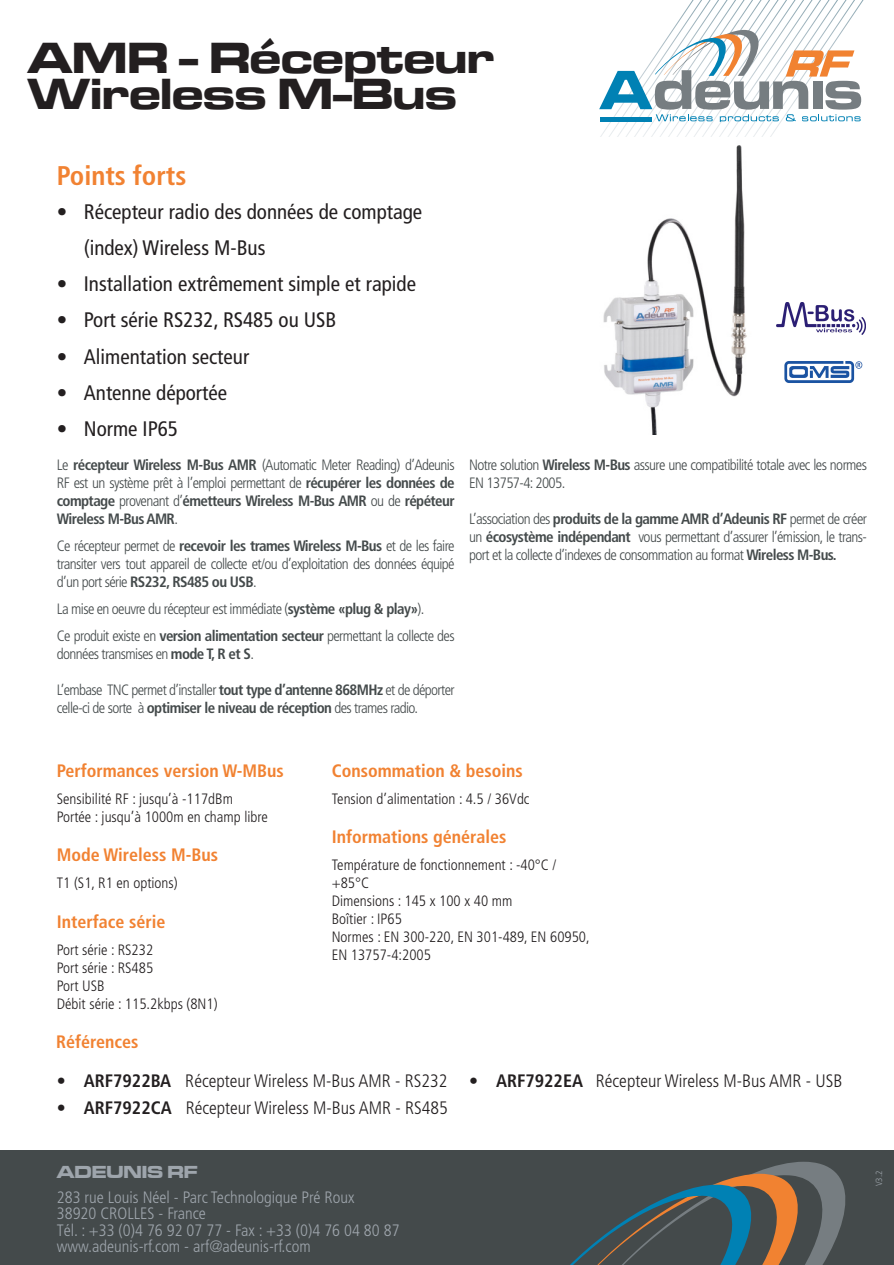
<style>
.page{position:relative;width:894px;height:1265px;background:#fff}
.page>*{position:absolute;margin:0;border:0;box-sizing:border-box;transform-origin:0 0}
.t1{font:45px/36px "ft 77";color:#231f20}
.t2{font:700 condensed 27px "Frutiger LT";color:#f18232}
.t3{font:condensed 21px/36px "Frutiger LT";color:#231f20}
.t4{font:300 condensed 18px "Frutiger LT";color:#231f20}
.t5{font:700 condensed 18px "Frutiger LT";color:#f18232}
.t6{font:18px "ft 77";color:#9ea5ac}
.t7{font:300 condensed 16.5px "Frutiger LT";color:#9ea5ac}
.t8{font:300 condensed 15px/18px "Frutiger LT";letter-spacing:-.04em;color:#444a4b}
.t9{font:300 condensed 15px/18px "Frutiger LT";color:#231f20}
.t10{font:700 condensed 15px/18px "Frutiger LT";letter-spacing:-.04em;color:#444a4b;text-align:justify}
.Titres_gris_1er_nive{font:300 condensed 9px "Frutiger LT";color:#9ea5ac}
.s1{font-weight:300}
.s2{font-weight:700}
</style>
<div class="page">
<svg style="left:599px;top:0;width:265px;height:137px"></svg>
<div style="left:600px;top:117px;width:51px;height:5px;background:#0081b4"></div>
<div style="left:0;top:1149px;width:893px;height:115px;background:#444a4b"></div>
<svg style="left:571px;top:1161px;width:275px;height:103px"></svg>
<img style="left:603px;top:145px;width:144px;height:289px">
<img style="left:776px;top:302px;width:89px;height:32px">
<img style="left:784px;top:361px;width:79px;height:22px">
<p class="t1" style="left:28px;top:40px;width:467px">AMR - Récepteur<br>Wireless M-Bus</p>
<p class="t2" style="left:57px;top:159px;width:131px">Points forts</p>
<p class="t3" style="left:84px;top:194px;width:340px;text-indent:-27px">• Récepteur radio des données de comptage (index) Wireless M-Bus</p>
<p class="t3" style="left:57px;top:266px;width:360px">• Installation extrêmement simple et rapide</p>
<p class="t3" style="left:57px;top:302px;width:281px">• Port série RS232, RS485 ou USB</p>
<p class="t3" style="left:57px;top:338px;width:194px">• Alimentation secteur</p>
<p class="t3" style="left:57px;top:374px;width:172px">• Antenne déportée</p>
<p class="t3" style="left:57px;top:410px;width:123px">• Norme IP65</p>
<p class="t10" style="left:57px;top:456px;width:399px"><span class="s1">Le</span> récepteur Wireless M-Bus AMR <span class="s1">(Automatic Meter Reading) d’Adeunis RF est un système prêt à l’emploi permettant de</span> récupérer les données de comptage <span class="s1">provenant d’</span>émetteurs Wireless M-Bus AMR <span class="s1">ou de</span> répéteur Wireless M-Bus AMR<span class="s1">.</span></p>
<p class="t8" style="left:57px;top:537px;width:399px;text-align:justify">Ce récepteur permet de <span class="s2">recevoir les trames Wireless M-Bus</span> et de les faire transiter vers tout appareil de collecte et/ou d’exploitation des données équipé d’un port série <span class="s2">RS232, RS485 ou USB</span>.</p>
<p class="t8" style="left:57px;top:600px;width:369px">La mise en oeuvre du récepteur est immédiate (<span class="s2">système «plug &amp; play»</span>).</p>
<p class="t8" style="left:57px;top:627px;width:399px">Ce produit existe en <span class="s2">version alimentation secteur</span> permettant la collecte des données transmises en <span class="s2">mode T, R et S</span>.</p>
<p class="t8" style="left:57px;top:681px;width:399px">L’embase TNC permet d’installer <span class="s2">tout type d’antenne 868MHz</span> et de déporter celle-ci de sorte à <span class="s2">optimiser le niveau de réception</span> des trames radio.</p>
<p class="t8" style="left:469px;top:456px;width:399px">Notre solution <span class="s2">Wireless M-Bus</span> assure une compatibilité totale avec les normes<br>EN 13757-4: 2005.</p>
<p class="t8" style="left:469px;top:510px;width:399px;text-align:justify">L’association des <span class="s2">produits de la gamme AMR d’Adeunis RF</span> permet de créer un <span class="s2">écosystème indépendant</span> vous permettant d’assurer l’émission, le trans&shy;port et la collecte d’indexes de consommation au format <span class="s2">Wireless M-Bus.</span></p>
<p class="t5" style="left:57px;top:759px;width:228px">Performances version W-MBus</p>
<p class="t9" style="left:57px;top:789px;width:178px">Sensibilité RF : jusqu’à -117dBm</p>
<p class="t9" style="left:57px;top:807px;width:212px">Portée : jusqu’à 1000m en champ libre</p>
<p class="t5" style="left:57px;top:844px;width:163px">Mode Wireless M-Bus</p>
<p class="t9" style="left:57px;top:874px;width:122px">T1 (S1, R1 en options)</p>
<p class="t5" style="left:57px;top:910px;width:110px">Interface série</p>
<p class="t9" style="left:57px;top:940px;width:98px">Port série : RS232</p>
<p class="t9" style="left:57px;top:958px;width:98px">Port série : RS485</p>
<p class="t9" style="left:57px;top:976px;width:49px">Port USB</p>
<p class="t9" style="left:57px;top:994px;width:162px">Débit série : 115.2kbps (8N1)</p>
<p class="t5" style="left:56px;top:1030px;width:84px">Références</p>
<p class="t5" style="left:332px;top:759px;width:193px">Consommation &amp; besoins</p>
<p class="t9" style="left:332px;top:789px;width:199px">Tension d’alimentation : 4.5 / 36Vdc</p>
<p class="t5" style="left:332px;top:826px;width:176px">Informations générales</p>
<p class="t9" style="left:332px;top:856px;width:226px">Température de fonctionnement : -40°C / +85°C</p>
<p class="t9" style="left:332px;top:892px;width:182px">Dimensions : 145 x 100 x 40 mm</p>
<p class="t9" style="left:332px;top:910px;width:72px">Boîtier : IP65</p>
<p class="t9" style="left:332px;top:928px;width:259px">Normes : EN 300-220, EN 301-489, EN 60950,<br>EN 13757-4:2005</p>
<p class="t4" style="left:57px;top:1070px;width:392px"><span class="s2">• ARF7922BA</span> Récepteur Wireless M-Bus AMR - RS232</p>
<p class="t4" style="left:57px;top:1097px;width:392px"><span class="s2">• ARF7922CA</span> Récepteur Wireless M-Bus AMR - RS485</p>
<p class="t4" style="left:469px;top:1070px;width:375px"><span class="s2">• ARF7922EA</span> Récepteur Wireless M-Bus AMR - USB</p>
<p class="t6" style="left:57px;top:1159px;width:142px">ADEUNIS RF</p>
<p class="Titres_gris_1er_nive" style="left:873px;top:1186px;width:17px;rotate:-90deg">V3.2</p>
<p class="t7" style="left:57px;top:1187px;width:299px">283 rue Louis Néel - Parc Technologique Pré Roux</p>
<p class="t7" style="left:57px;top:1203px;width:150px">38920 CROLLES - France</p>
<p class="t7" style="left:57px;top:1220px;width:344px">Tél. : +33 (0)4 76 92 07 77 - Fax : +33 (0)4 76 04 80 87</p>
<p class="t7" style="left:57px;top:1236px;width:255px">www.adeunis-rf.com - arf@adeunis-rf.com</p>
</div>
